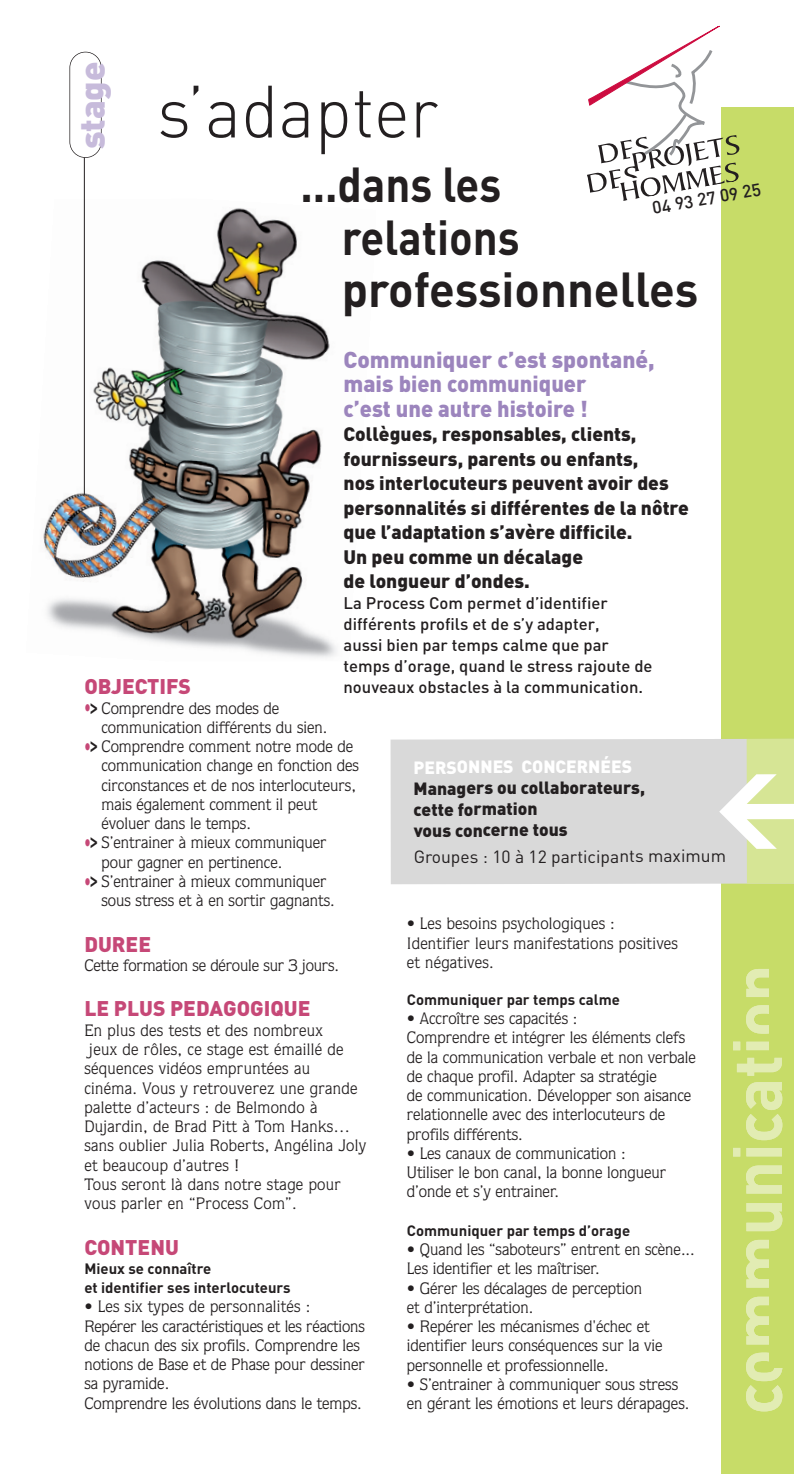
<style>
.page{position:relative;width:794px;height:1474px;background:#fff}
.page>*{position:absolute;margin:0;border:0;box-sizing:border-box;transform-origin:0 0}
.t1{font:900 98.88px "DIN";color:#fff}
.t2{font:300 72.62px "DIN";color:#231f20;scale:.95 1}
.t3{font:700 68.25px "DIN";color:#e2ecb3;scale:.95 1}
.t4{font:700 48.48px/52.5px "DIN";color:#231f20;scale:.9 1}
.t5{font:900 35px "DIN";color:#c7bbdb}
.t6{font:900 22.75px/24.5px "DIN";color:#9c85bd}
.t7{font:900 21px "DIN";color:#c64877}
.t8{font:900 19.25px/24.5px "DIN";color:#231f20}
.t9{font:900 17.5px/21px "DIN";color:#231f20}
.t10{font:17.5px "DIN";color:#231f20}
.t11{font:900 17.5px "DIN";color:#fff}
.t12{font:500 17.5px "DIN";color:#231f20}
.t13{font:16.62px/19.2px "Quorum";color:#231f20}
.t14{font:16.62px/19.2px "Quorum";letter-spacing:.02em;color:#231f20}
.t15{font:500 16.62px/21px "DIN";color:#231f20}
.t16{font:700 14.88px/19.2px "DIN";color:#231f20}
.s1{font-weight:900;font-size:21px;color:#c64877}
.s2{font-weight:900;font-size:21px}
</style>
<div class="page">
<div style="left:721px;top:107px;width:73px;height:1366px;background:#c7dc68"></div>
<img style="left:43px;top:198px;width:294px;height:460px">
<div style="left:390px;top:738px;width:404px;height:146px;background:#d9d9d9"></div>
<div style="left:713px;top:739px;width:34px;height:128px;background:#d9d9d9"></div>
<div style="left:746px;top:738px;width:48px;height:145px;background:#d6e595"></div>
<div style="left:69px;top:52px;width:33px;height:106px;border:1px solid #231f20;border-radius:16px"></div>
<svg style="left:587px;top:25px;width:153px;height:176px"></svg>
<hr style="left:84px;top:157px;width:1px;height:338px;background:#231f20">
<h3 class="t5" style="left:72px;top:149px;width:89px;rotate:-90deg">stage</h3>
<h2 class="t2" style="left:157px;top:70px;width:297px">s’adapter</h2>
<h3 class="t4" style="left:342px;top:159px;width:398px;text-indent:-42px">...dans les<br>relations professionnelles</h3>
<h3 class="t6" style="left:343px;top:348px;width:313px">Communiquer c’est spontané, mais bien communiquer<br>c’est une autre histoire !</h3>
<p class="t8" style="left:343px;top:422px;width:347px">Collègues, responsables, clients, fournisseurs, parents ou enfants,<br>nos interlocuteurs peuvent avoir des personnalités si différentes de la nôtre que l’adaptation s’avère difficile.<br>Un peu comme un décalage<br>de longueur d’ondes.</p>
<p class="t15" style="left:343px;top:593px;width:310px">La Process Com permet d’identifier différents profils et de s’y adapter,<br>aussi bien par temps calme que par temps d’orage, quand le stress rajoute de nouveaux obstacles à la communication.</p>
<p class="t12" style="left:650px;top:198px;width:112px;rotate:-10deg">04 93 27 09 25</p>
<p class="t7" style="left:84px;top:674px;width:108px">OBJECTIFS</p>
<p class="t13" style="left:101px;top:700px;width:227px;text-indent:-17px"><span class="s1">•</span><span class="s2">&gt;</span> Comprendre des modes de communication différents du sien.</p>
<p class="t13" style="left:101px;top:738px;width:259px;text-indent:-17px"><span class="s1">•</span><span class="s2">&gt;</span> Comprendre comment notre mode de communication change en fonction des circonstances et de nos interlocuteurs, mais également comment il peut évoluer dans le temps.</p>
<p class="t13" style="left:101px;top:834px;width:227px;text-indent:-17px"><span class="s1">•</span><span class="s2">&gt;</span> S’entrainer à mieux communiquer pour gagner en pertinence.</p>
<p class="t13" style="left:101px;top:873px;width:235px;text-indent:-17px"><span class="s1">•</span><span class="s2">&gt;</span> S’entrainer à mieux communiquer sous stress et à en sortir gagnants.</p>
<p class="t7" style="left:84px;top:932px;width:68px">DUREE</p>
<p class="t13" style="left:84px;top:957px;width:256px">Cette formation se déroule sur 3 jours.</p>
<p class="t7" style="left:84px;top:996px;width:228px">LE PLUS PEDAGOGIQUE</p>
<p class="t14" style="left:84px;top:1022px;width:283px">En plus des tests et des nombreux<br>jeux de rôles, ce stage est émaillé de séquences vidéos empruntées au cinéma. Vous y retrouverez une grande palette d’acteurs : de Belmondo à Dujardin, de Brad Pitt à Tom Hanks… sans oublier Julia Roberts, Angélina Joly et beaucoup d’autres !<br>Tous seront là dans notre stage pour vous parler en “Process Com”.</p>
<p class="t7" style="left:84px;top:1234px;width:96px">CONTENU</p>
<p class="t16" style="left:84px;top:1258px;width:208px">Mieux se connaître<br>et identifier ses interlocuteurs</p>
<p class="t13" style="left:84px;top:1298px;width:282px">• Les six types de personnalités :<br>Repérer les caractéristiques et les réactions de chacun des six profils. Comprendre les notions de Base et de Phase pour dessiner sa pyramide.<br>Comprendre les évolutions dans le temps.</p>
<p class="t11" style="left:413px;top:757px;width:220px">PERSONNES CONCERNÉES</p>
<p class="t9" style="left:413px;top:777px;width:233px">Managers ou collaborateurs, cette formation<br>vous concerne tous</p>
<p class="t10" style="left:414px;top:846px;width:314px">Groupes : 10 à 12 participants maximum</p>
<h1 class="t1" style="left:714px;top:749px;width:103px">&lt;</h1>
<p class="t13" style="left:407px;top:915px;width:273px">• Les besoins psychologiques :<br>Identifier leurs manifestations positives et négatives.</p>
<p class="t16" style="left:407px;top:990px;width:214px">Communiquer par temps calme</p>
<p class="t13" style="left:407px;top:1010px;width:290px">• Accroître ses capacités :<br>Comprendre et intégrer les éléments clefs de la communication verbale et non verbale de chaque profil. Adapter sa stratégie<br>de communication. Développer son aisance relationnelle avec des interlocuteurs de profils différents.</p>
<p class="t13" style="left:407px;top:1145px;width:261px">• Les canaux de communication :<br>Utiliser le bon canal, la bonne longueur d’onde et s’y entrainer.</p>
<p class="t16" style="left:407px;top:1221px;width:225px">Communiquer par temps d’orage</p>
<p class="t13" style="left:407px;top:1241px;width:289px">• Quand les “saboteurs” entrent en scène...<br>Les identifier et les maîtriser.</p>
<p class="t13" style="left:407px;top:1279px;width:237px">• Gérer les décalages de perception et d’interprétation.</p>
<p class="t13" style="left:407px;top:1318px;width:257px">• Repérer les mécanismes d'échec et identifier leurs conséquences sur la vie personnelle et professionnelle.</p>
<p class="t13" style="left:407px;top:1376px;width:284px">• S’entrainer à communiquer sous stress en gérant les émotions et leurs dérapages.</p>
<h3 class="t3" style="left:718px;top:1414px;width:475px;rotate:-90deg">communication</h3>
</div>
